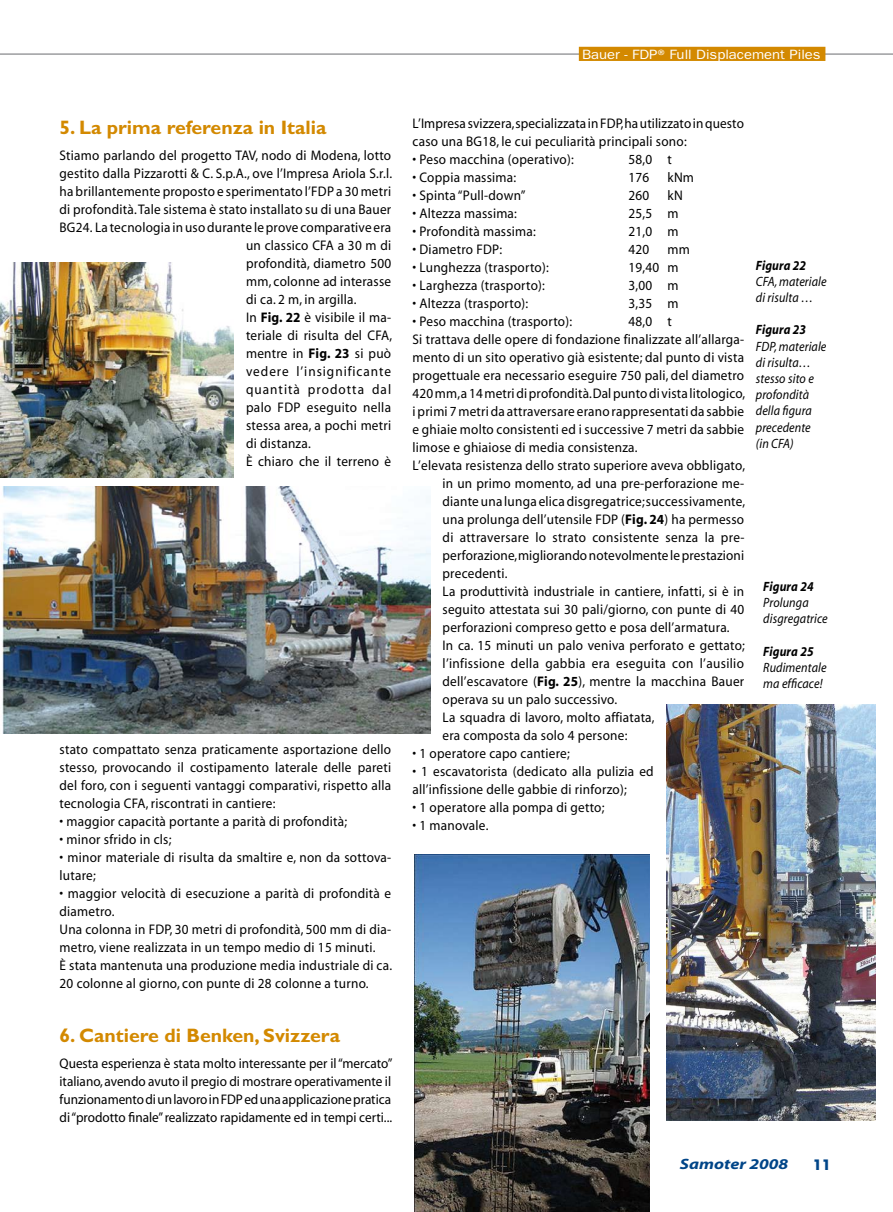
<style>
.page{position:relative;width:893px;height:1212px;background:#fff}
.page>*{position:absolute;margin:0;border:0;box-sizing:border-box;transform-origin:0 0}
.t1{font:700 19.5px "Gill Sans";color:#d38900}
.t2{font:italic 700 15px "Myriad";color:#004588;scale:1.2 1}
.t3{font:700 14.25px "Avant Garde";color:#004588}
.t4{font:13.95px/18px "Myriad";letter-spacing:.02em;color:#000;scale:.95 1}
.t5{font:13.95px "Myriad";letter-spacing:.075em;color:#000;scale:.95 1}
.t6{font:italic 13.5px/16.2px "Myriad";letter-spacing:.01em;color:#000;scale:.9 1}
.t7{font:italic 700 13.5px "Myriad";letter-spacing:.01em;color:#000;scale:.9 1}
.t8{font:13.5px "Franklin Gothic";color:#fff;scale:1.1 1}
.s1{font-weight:700}
</style>
<div class="page">
<hr style="left:0;top:53px;width:893px;height:2px;background:#9c9d9f">
<div style="left:579px;top:47px;width:246px;height:14px;background:#d38900"></div>
<img style="left:0;top:262px;width:233px;height:216px">
<img style="left:0;top:486px;width:431px;height:247px">
<img style="left:666px;top:704px;width:210px;height:417px">
<img style="left:414px;top:855px;width:236px;height:357px">
<p class="t8" style="left:582px;top:46px;width:218px">Bauer - FDP® Full Displacement Piles</p>
<h1 class="t1" style="left:60px;top:116px;width:268px">5. La prima referenza in Italia</h1>
<p class="t4" style="left:60px;top:147px;width:351px">Stiamo parlando del progetto TAV, nodo di Modena, lotto</p>
<p class="t4" style="left:60px;top:165px;width:352px">gestito dalla Pizzarotti &amp; C. S.p.A., ove l’Impresa Ariola S.r.l.</p>
<p class="t4" style="left:60px;top:183px;width:351px">ha brillantemente proposto e sperimentato l’FDP a 30 metri</p>
<p class="t4" style="left:60px;top:201px;width:351px">di profondità. Tale sistema è stato installato su di una Bauer</p>
<p class="t4" style="left:60px;top:218px;width:351px">BG24. La tecnologia in uso durante le prove comparative era</p>
<p class="t4" style="left:246px;top:236px;width:154px">un classico CFA a 30 m di</p>
<p class="t4" style="left:246px;top:254px;width:154px">profondità, diametro 500</p>
<p class="t4" style="left:246px;top:272px;width:154px">mm, colonne ad interasse</p>
<p class="t4" style="left:246px;top:290px;width:118px">di ca. 2 m, in argilla.</p>
<p class="t4" style="left:246px;top:308px;width:154px">In <span class="s1">Fig. 22</span> è visibile il ma-</p>
<p class="t4" style="left:246px;top:326px;width:155px">teriale di risulta del CFA,</p>
<p class="t4" style="left:246px;top:344px;width:154px">mentre in <span class="s1">Fig. 23</span> si può</p>
<p class="t5" style="left:246px;top:364px;width:154px">vedere l’insignificante</p>
<p class="t5" style="left:246px;top:382px;width:154px">quantità prodotta dal</p>
<p class="t4" style="left:246px;top:398px;width:154px">palo FDP eseguito nella</p>
<p class="t4" style="left:246px;top:416px;width:154px">stessa area, a pochi metri</p>
<p class="t4" style="left:246px;top:434px;width:70px">di distanza.</p>
<p class="t4" style="left:246px;top:452px;width:154px">è chiaro che il terreno è</p>
<p class="t4" style="left:60px;top:740px;width:351px;text-align:justify">stato compattato senza praticamente asportazione dello stesso, provocando il costipamento laterale delle pareti del foro, con i seguenti vantaggi comparativi, rispetto alla tecnologia CFA, riscontrati in cantiere:</p>
<p class="t4" style="left:60px;top:812px;width:304px">• maggior capacità portante a parità di profondità;</p>
<p class="t4" style="left:60px;top:830px;width:119px">• minor sfrido in cls;</p>
<p class="t4" style="left:60px;top:848px;width:351px">• minor materiale di risulta da smaltire e, non da sottova&shy;lutare;</p>
<p class="t4" style="left:60px;top:884px;width:352px">• maggior velocità di esecuzione a parità di profondità e diametro.<br>Una colonna in FDP, 30 metri di profondità, 500 mm di dia&shy;metro, viene realizzata in un tempo medio di 15 minuti.<br>è stata mantenuta una produzione media industriale di ca.<br>20 colonne al giorno, con punte di 28 colonne a turno.</p>
<h1 class="t1" style="left:60px;top:1024px;width:282px">6. Cantiere di Benken, Svizzera</h1>
<p class="t4" style="left:60px;top:1054px;width:352px;text-align:justify">Questa esperienza è stata molto interessante per il “mercato” italiano, avendo avuto il pregio di mostrare operativamente il funzionamento di un lavoro in FDP ed una applicazione pratica di “prodotto finale” realizzato rapidamente ed in tempi certi...</p>
<p class="t4" style="left:413px;top:115px;width:350px">L’Impresa svizzera, specializzata in FDP, ha utilizzato in questo caso una BG18, le cui peculiarità principali sono:</p>
<p class="t4" style="left:413px;top:151px;width:171px">• Peso macchina (operativo):</p>
<p class="t4" style="left:629px;top:151px;width:47px">58,0 t</p>
<p class="t4" style="left:413px;top:169px;width:111px">• Coppia massima:</p>
<p class="t4" style="left:629px;top:169px;width:23px">176</p>
<p class="t4" style="left:668px;top:169px;width:29px">kNm</p>
<p class="t4" style="left:413px;top:187px;width:120px">• Spinta “Pull-down”</p>
<p class="t4" style="left:629px;top:187px;width:23px">260</p>
<p class="t4" style="left:668px;top:187px;width:17px">kN</p>
<p class="t4" style="left:413px;top:205px;width:111px">• Altezza massima:</p>
<p class="t4" style="left:629px;top:205px;width:54px">25,5 m</p>
<p class="t4" style="left:413px;top:223px;width:131px">• Profondità massima:</p>
<p class="t4" style="left:629px;top:223px;width:54px">21,0 m</p>
<p class="t4" style="left:413px;top:241px;width:96px">• Diametro FDP:</p>
<p class="t4" style="left:629px;top:241px;width:23px">420</p>
<p class="t4" style="left:668px;top:241px;width:25px">mm</p>
<p class="t4" style="left:413px;top:259px;width:145px">• Lunghezza (trasporto):</p>
<p class="t4" style="left:629px;top:259px;width:54px">19,40 m</p>
<p class="t4" style="left:413px;top:277px;width:141px">• Larghezza (trasporto):</p>
<p class="t4" style="left:629px;top:277px;width:54px">3,00 m</p>
<p class="t4" style="left:413px;top:295px;width:123px">• Altezza (trasporto):</p>
<p class="t4" style="left:629px;top:295px;width:54px">3,35 m</p>
<p class="t4" style="left:413px;top:313px;width:170px">• Peso macchina (trasporto):</p>
<p class="t4" style="left:629px;top:313px;width:47px">48,0 t</p>
<p class="t4" style="left:413px;top:331px;width:351px">Si trattava delle opere di fondazione finalizzate all’allarga-</p>
<p class="t4" style="left:413px;top:349px;width:351px">mento di un sito operativo già esistente; dal punto di vista</p>
<p class="t4" style="left:413px;top:367px;width:351px">progettuale era necessario eseguire 750 pali, del diametro</p>
<p class="t4" style="left:413px;top:385px;width:352px">420 mm, a 14 metri di profondità. Dal punto di vista litologico,</p>
<p class="t4" style="left:413px;top:403px;width:351px">i primi 7 metri da attraversare erano rappresentati da sabbie</p>
<p class="t4" style="left:413px;top:421px;width:351px">e ghiaie molto consistenti ed i successive 7 metri da sabbie</p>
<p class="t4" style="left:413px;top:439px;width:238px">limose e ghiaiose di media consistenza.</p>
<p class="t4" style="left:413px;top:457px;width:352px">L’elevata resistenza dello strato superiore aveva obbligato,</p>
<p class="t4" style="left:443px;top:475px;width:319px">in un primo momento, ad una pre-perforazione me-</p>
<p class="t4" style="left:443px;top:493px;width:320px">diante una lunga elica disgregatrice; successivamente,</p>
<p class="t4" style="left:443px;top:511px;width:319px">una prolunga dell’utensile FDP (<span class="s1">Fig. 24</span>) ha permesso</p>
<p class="t4" style="left:443px;top:529px;width:319px">di attraversare lo strato consistente senza la pre-</p>
<p class="t4" style="left:443px;top:547px;width:319px">perforazione, migliorando notevolmente le prestazioni</p>
<p class="t4" style="left:443px;top:565px;width:70px">precedenti.</p>
<p class="t4" style="left:443px;top:583px;width:319px">La produttività industriale in cantiere, infatti, si è in</p>
<p class="t4" style="left:443px;top:601px;width:319px">seguito attestata sui 30 pali/giorno, con punte di 40</p>
<p class="t4" style="left:443px;top:619px;width:304px">perforazioni compreso getto e posa dell’armatura.</p>
<p class="t4" style="left:443px;top:637px;width:320px">In ca. 15 minuti un palo veniva perforato e gettato;</p>
<p class="t4" style="left:443px;top:655px;width:319px">l’infissione della gabbia era eseguita con l’ausilio</p>
<p class="t4" style="left:443px;top:673px;width:319px">dell’escavatore (<span class="s1">Fig. 25</span>), mentre la macchina Bauer</p>
<p class="t4" style="left:443px;top:691px;width:185px">operava su un palo successivo.</p>
<p class="t4" style="left:443px;top:709px;width:225px">La squadra di lavoro, molto affiatata,</p>
<p class="t4" style="left:443px;top:727px;width:196px">era composta da solo 4 persone:</p>
<p class="t4" style="left:413px;top:745px;width:167px">• 1 operatore capo cantiere;</p>
<p class="t4" style="left:413px;top:763px;width:255px">• 1 escavatorista (dedicato alla pulizia ed all’infissione delle gabbie di rinforzo);</p>
<p class="t4" style="left:413px;top:799px;width:204px">• 1 operatore alla pompa di getto;</p>
<p class="t4" style="left:413px;top:817px;width:81px">• 1 manovale.</p>
<p class="t7" style="left:756px;top:258px;width:57px">Figura 22</p>
<p class="t6" style="left:756px;top:274px;width:80px">CFA, materiale di risulta …</p>
<p class="t7" style="left:756px;top:323px;width:57px">Figura 23</p>
<p class="t6" style="left:756px;top:338px;width:80px">FDP, materiale di risulta… stesso sito e profondità della figura precedente (in CFA)</p>
<p class="t7" style="left:763px;top:579px;width:57px">Figura 24</p>
<p class="t6" style="left:763px;top:595px;width:73px">Prolunga disgregatrice</p>
<p class="t7" style="left:763px;top:644px;width:57px">Figura 25</p>
<p class="t6" style="left:763px;top:660px;width:72px">Rudimentale ma efficace!</p>
<p class="t2" style="left:680px;top:1156px;width:92px">Samoter 2008</p>
<p class="t3" style="left:813px;top:1155px;width:19px">11</p>
</div>
